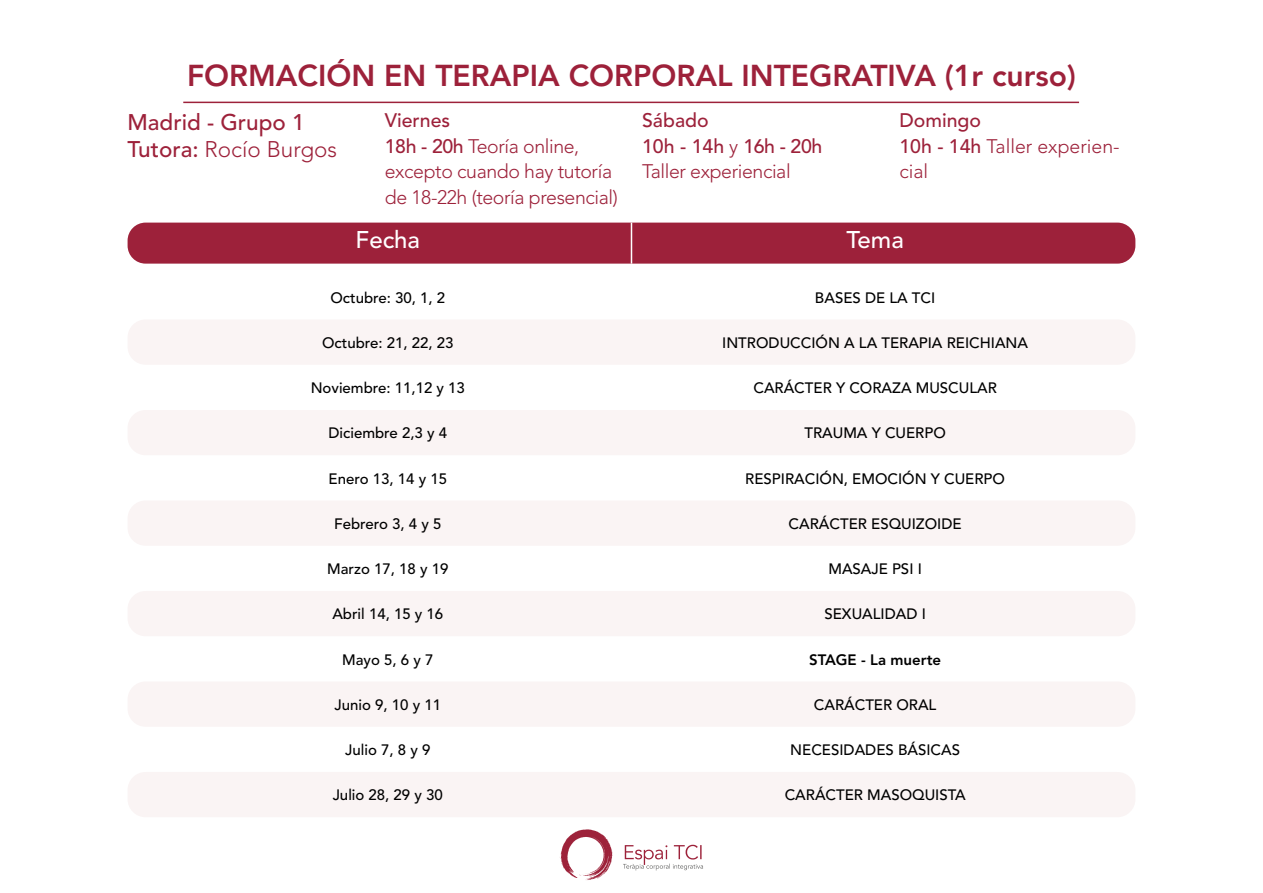
<style>
.page{position:relative;width:1263px;height:893px;background:#fff}
.page>*{position:absolute;margin:0;border:0;box-sizing:border-box;transform-origin:0 0}
.t1{font:800 30px "Avenir LT Std";color:#9d213a}
.t2{font:500 24px "Avenir LT Std";color:#fff}
.t3{font:500 22.5px/27px "Avenir LT Std";color:#9d213a}
.t4{font:300 19.5px/25.5px "Avenir LT Std";letter-spacing:-.02em;color:#9d213a}
.t5{font:500 19.5px/25.5px "Avenir LT Std";color:#9d213a}
.t6{font:300 19.5px/25.5px "Avenir LT Std";color:#9d213a}
.t7{font:500 15px "Avenir LT Std";color:#000}
.t8{font:800 15px "Avenir LT Std";color:#000}
.s1{font-weight:300}
.s2{font-weight:500}
</style>
<div class="page">
<div style="left:128px;top:319px;width:1007px;height:46px;background:#faf4f4;border-radius:18px"></div>
<div style="left:128px;top:410px;width:1007px;height:45px;background:#faf4f4;border-radius:18px"></div>
<div style="left:128px;top:500px;width:1007px;height:46px;background:#faf4f4;border-radius:18px"></div>
<div style="left:128px;top:591px;width:1007px;height:45px;background:#faf4f4;border-radius:18px"></div>
<div style="left:128px;top:681px;width:1007px;height:46px;background:#faf4f4;border-radius:18px"></div>
<div style="left:128px;top:772px;width:1007px;height:45px;background:#faf4f4;border-radius:18px"></div>
<div style="left:128px;top:223px;width:1007px;height:41px;background:#9d213a;border-radius:18px"></div>
<hr style="left:631px;top:223px;width:1px;height:41px;background:#fff">
<hr style="left:183px;top:102px;width:896px;height:1px;background:#9d213a">
<svg style="left:560px;top:829px;width:52px;height:51px"></svg>
<svg style="left:623px;top:845px;width:80px;height:25px"></svg>
<h1 class="t1" style="left:187px;top:58px;width:890px">FORMACIÓN EN TERAPIA CORPORAL INTEGRATIVA (1r curso)</h1>
<h3 class="t3" style="left:128px;top:109px;width:211px">Madrid - Grupo 1<br>Tutora: <span class="s1">Rocío Burgos</span></h3>
<h3 class="t4" style="left:385px;top:108px;width:235px"><span class="s2">Viernes<br>18h - 20h</span> Teoría online, excepto cuando hay tutoría de 18-22h (teoría presencial)</h3>
<h3 class="t5" style="left:642px;top:108px;width:182px">Sábado<br>10h - 14h <span class="s1">y</span> 16h - 20h<br><span class="s1">Taller experiencial</span></h3>
<h3 class="t6" style="left:899px;top:108px;width:222px"><span class="s2">Domingo<br>10h - 14h</span> Taller experien&shy;cial</h3>
<h2 class="t2" style="left:356px;top:226px;width:66px">Fecha</h2>
<h2 class="t2" style="left:846px;top:226px;width:59px">Tema</h2>
<p class="t7" style="left:330px;top:289px;width:116px">Octubre: 30, 1, 2</p>
<p class="t7" style="left:815px;top:289px;width:122px">BASES DE LA TCI</p>
<p class="t7" style="left:322px;top:334px;width:133px">Octubre: 21, 22, 23</p>
<p class="t7" style="left:722px;top:334px;width:307px">INTRODUCCIÓN A LA TERAPIA REICHIANA</p>
<p class="t7" style="left:311px;top:379px;width:156px">Noviembre: 11,12 y 13</p>
<p class="t7" style="left:753px;top:379px;width:245px">CARÁCTER Y CORAZA MUSCULAR</p>
<p class="t7" style="left:328px;top:424px;width:120px">Diciembre 2,3 y 4</p>
<p class="t7" style="left:804px;top:424px;width:143px">TRAUMA Y CUERPO</p>
<p class="t7" style="left:329px;top:470px;width:120px">Enero 13, 14 y 15</p>
<p class="t7" style="left:745px;top:470px;width:261px">RESPIRACIÓN, EMOCIÓN Y CUERPO</p>
<p class="t7" style="left:334px;top:515px;width:109px">Febrero 3, 4 y 5</p>
<p class="t7" style="left:789px;top:515px;width:175px">CARÁCTER ESQUIZOIDE</p>
<p class="t7" style="left:327px;top:560px;width:123px">Marzo 17, 18 y 19</p>
<p class="t7" style="left:828px;top:560px;width:95px">MASAJE PSI I</p>
<p class="t7" style="left:332px;top:605px;width:112px">Abril 14, 15 y 16</p>
<p class="t7" style="left:824px;top:605px;width:103px">SEXUALIDAD I</p>
<p class="t7" style="left:342px;top:651px;width:93px">Mayo 5, 6 y 7</p>
<p class="t8" style="left:809px;top:650px;width:133px">STAGE - La muerte</p>
<p class="t7" style="left:335px;top:696px;width:108px">Junio 9, 10 y 11</p>
<p class="t7" style="left:814px;top:696px;width:124px">CARÁCTER ORAL</p>
<p class="t7" style="left:345px;top:741px;width:87px">Julio 7, 8 y 9</p>
<p class="t7" style="left:790px;top:741px;width:171px">NECESIDADES BÁSICAS</p>
<p class="t7" style="left:333px;top:786px;width:112px">Julio 28, 29 y 30</p>
<p class="t7" style="left:785px;top:786px;width:182px">CARÁCTER MASOQUISTA</p>
</div>
